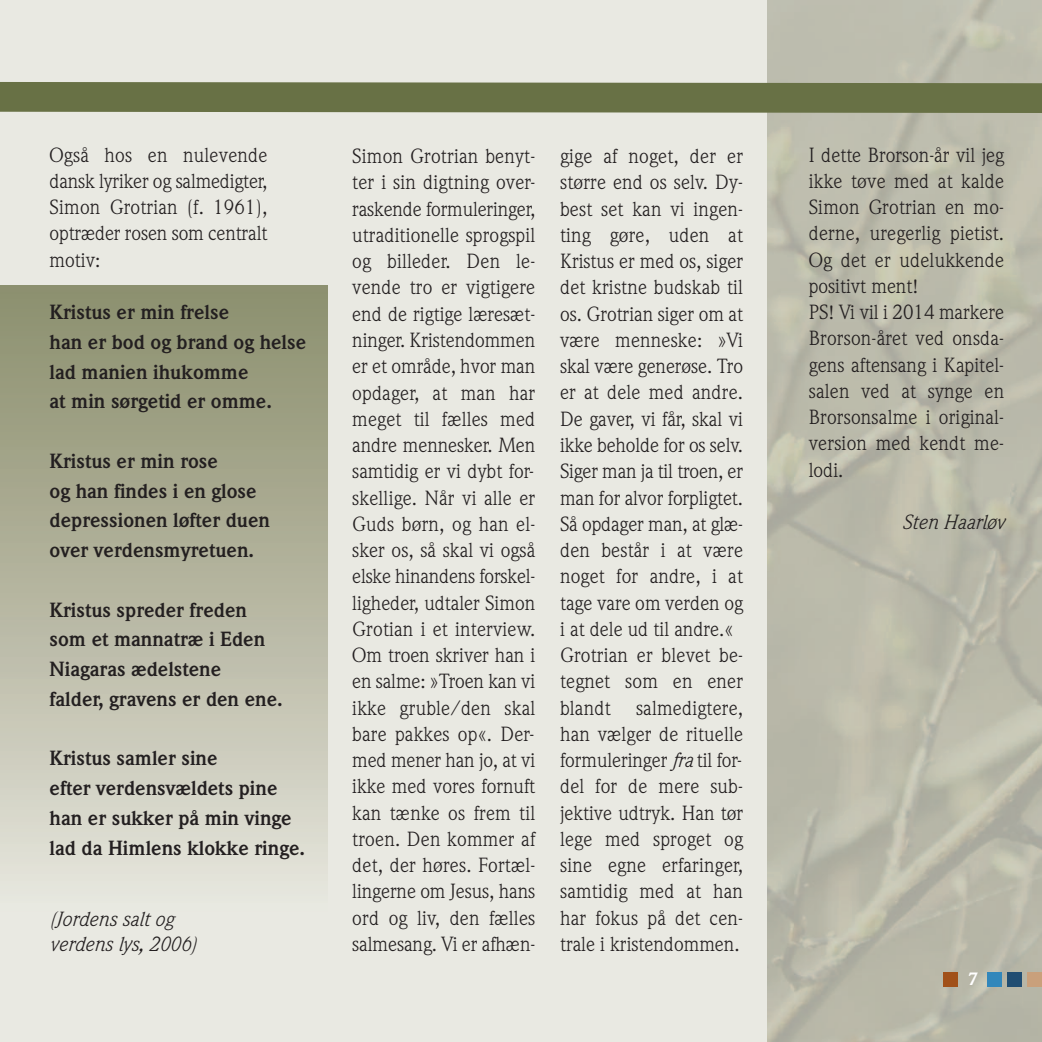
<style>
.page{position:relative;width:1042px;height:1042px;background:#e9e9e2}
.page>*{position:absolute;margin:0;border:0;box-sizing:border-box;transform-origin:0 0}
.t1{font:20.12px/26.2px "Weidemann";letter-spacing:.01em;color:#231f20;text-align:justify}
.t2{font:700 20.12px/29.8px "Weidemann";color:#231f20}
.t3{font:italic 20.12px/24.5px "Weidemann";color:#231f20}
.t4{font:700 17.5px "Weidemann";color:#fff}
.s1{font-style:italic}
</style>
<div class="page">
<div style="left:0;top:286px;width:327px;height:625px;background:linear-gradient(to bottom,#898c6b,#e5e4dc)"></div>
<hr style="left:0;top:0;width:1px;height:1042px;background:#e9e9e2">
<img style="left:768px;top:0;width:274px;height:1042px">
<div style="left:943px;top:972px;width:14px;height:15px;background:#a15019"></div>
<div style="left:987px;top:972px;width:15px;height:15px;background:#3287bb"></div>
<div style="left:1007px;top:972px;width:15px;height:15px;background:#204d72"></div>
<div style="left:1027px;top:972px;width:15px;height:15px;background:#c9a07b"></div>
<div style="left:0;top:82px;width:1042px;height:31px;background:#687145"></div>
<p class="t1" style="left:50px;top:143px;width:219px">Også hos en nulevende dansk lyriker og salmedigter, Simon Grotrian (f. 1961), optræder rosen som centralt motiv:</p>
<p class="t2" style="left:50px;top:299px;width:258px">Kristus er min frelse<br>han er bod og brand og helse lad manien ihukomme<br>at min sørgetid er omme.</p>
<p class="t2" style="left:50px;top:448px;width:222px">Kristus er min rose<br>og han findes i en glose depressionen løfter duen over verdensmyretuen.</p>
<p class="t2" style="left:50px;top:596px;width:235px">Kristus spreder freden som et mannatræ i Eden<br>Niagaras ædelstene<br>falder, gravens er den ene.</p>
<p class="t2" style="left:50px;top:745px;width:257px">Kristus samler sine<br>efter verdensvældets pine han er sukker på min vinge lad da Himlens klokke ringe.</p>
<p class="t3" style="left:50px;top:909px;width:148px">(Jordens salt og verdens lys, 2006)</p>
<p class="t1" style="left:352px;top:145px;width:184px">Simon Grotrian benyt&shy;ter i sin digtning over&shy;raskende formuleringer, utraditionelle sprogspil og billeder. Den le&shy;vende tro er vigtigere end de rigtige læresæt&shy;ninger. Kristendommen er et område, hvor man opdager, at man har meget til fælles med andre mennesker. Men samtidig er vi dybt for&shy;skellige. Når vi alle er Guds børn, og han el&shy;sker os, så skal vi også elske hinandens forskel&shy;ligheder, udtaler Simon Grotian i et interview.<br>Om troen skriver han i en salme: »Troen kan vi ikke gruble/den skal bare pakkes op«. Der&shy;med mener han jo, at vi ikke med vores fornuft kan tænke os frem til troen. Den kommer af det, der høres. Fortæl&shy;lingerne om Jesus, hans ord og liv, den fælles salmesang. Vi er afhæn-</p>
<p class="t1" style="left:560px;top:145px;width:184px;text-align:left">gige af noget, der er større end os selv. Dy&shy;best set kan vi ingen&shy;ting gøre, uden at<br>Kristus er med os, siger det kristne budskab til os. Grotrian siger om at være menneske: »Vi skal være generøse. Tro er at dele med andre.<br>De gaver, vi får, skal vi ikke beholde for os selv.<br>Siger man ja til troen, er man for alvor forpligtet.<br>Så opdager man, at glæ&shy;den består i at være noget for andre, i at tage vare om verden og i at dele ud til andre.«<br>Grotrian er blevet be&shy;tegnet som en ener blandt</p>
<p class="t1" style="left:560px;top:696px;width:184px;text-indent:76px">salmedigtere, han vælger de rituelle formuleringer <span class="s1">fra</span> til for&shy;del for de mere sub&shy;jektive udtryk. Han tør lege med sproget og sine egne erfaringer, samtidig med at han har fokus på det cen&shy;trale i kristendommen.</p>
<p class="t1" style="left:809px;top:143px;width:197px;text-align:left">I dette Brorson-år vil jeg ikke tøve med at kalde<br>Simon Grotrian en mo&shy;derne, uregerlig pietist.<br>Og det er udelukkende positivt ment!<br>PS! Vi vil i 2014 markere<br>Brorson-året ved onsda&shy;gens aftensang i Kapitel&shy;salen ved at synge en<br>Brorsonsalme i original&shy;version med kendt me&shy;lodi.</p>
<p class="t3" style="left:902px;top:512px;width:104px">Sten Haarløv</p>
<p class="t4" style="left:968px;top:972px;width:11px">7</p>
</div>
